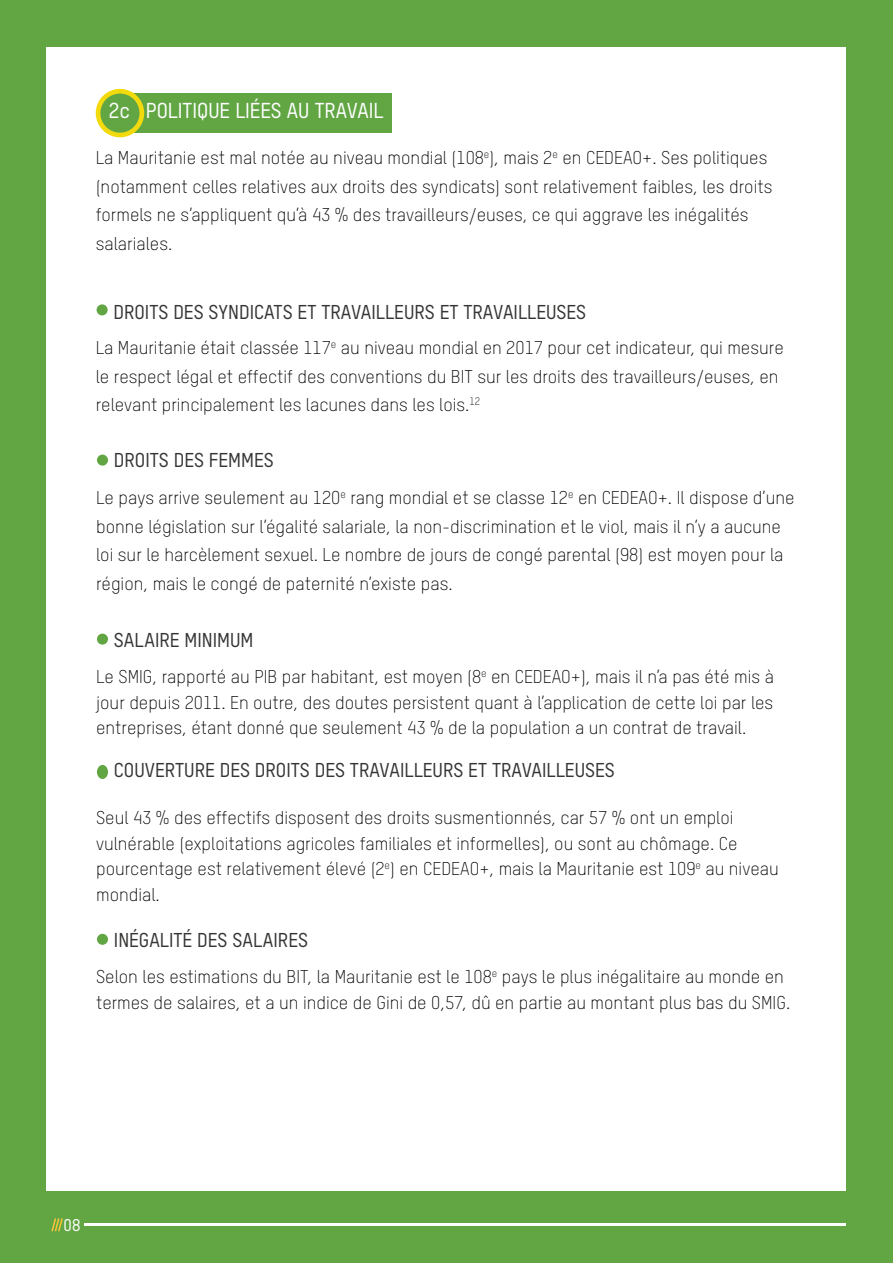
<style>
.page{position:relative;width:893px;height:1263px;background:#62a644}
.page>*{position:absolute;margin:0;border:0;box-sizing:border-box;transform-origin:0 0}
.t1{font:21px "T Star Pro Medium";color:#fff}
.t2{font:19.5px "T Star Pro Medium";color:#353534}
.t3{font:18px/28.5px "T Star Pro Light";color:#000}
.t4{font:16.5px "T Star Pro Medium";color:#fff}
</style>
<div class="page">
<div style="left:47px;top:47px;width:799px;height:1144px;background:#fff"></div>
<div style="left:97px;top:455px;width:11px;height:11px;background:#62a644;border-radius:50%"></div>
<div style="left:97px;top:634px;width:11px;height:11px;background:#62a644;border-radius:50%"></div>
<div style="left:97px;top:765px;width:11px;height:14px;background:#62a644;border-radius:50%"></div>
<div style="left:97px;top:934px;width:11px;height:11px;background:#62a644;border-radius:50%"></div>
<svg style="left:51px;top:1218px;width:12px;height:14px"></svg>
<hr style="left:85px;top:1224px;width:761px;height:2px;background:#fff">
<div style="left:120px;top:94px;width:271px;height:39px;background:#62a644"></div>
<div style="left:96px;top:89px;width:48px;height:48px;background:#f2da0d;border-radius:50%"></div>
<div style="left:100px;top:94px;width:40px;height:39px;background:#62a644;border-radius:50%"></div>
<div style="left:97px;top:304px;width:11px;height:11px;background:#62a644;border-radius:50%"></div>
<p class="t1" style="left:109px;top:95px;width:276px">2c POLITIQUE LIÉES AU TRAVAIL</p>
<p class="t3" style="left:96px;top:142px;width:678px">La Mauritanie est mal notée au niveau mondial (108<sup>e</sup>), mais 2<sup>e</sup> en CEDEAO+. Ses politiques (notamment celles relatives aux droits des syndicats) sont relativement faibles, les droits formels ne s’appliquent qu’à 43 % des travailleurs/euses, ce qui aggrave les inégalités salariales.</p>
<p class="t2" style="left:114px;top:298px;width:474px">DROITS DES SYNDICATS ET TRAVAILLEURS ET TRAVAILLEUSES</p>
<p class="t3" style="left:96px;top:332px;width:689px">La Mauritanie était classée 117<sup>e</sup> au niveau mondial en 2017 pour cet indicateur, qui mesure le respect légal et effectif des conventions du BIT sur les droits des travailleurs/euses, en relevant principalement les lacunes dans les lois.<sup>12</sup></p>
<p class="t2" style="left:114px;top:446px;width:161px">DROITS DES FEMMES</p>
<p class="t3" style="left:96px;top:482px;width:700px">Le pays arrive seulement au 120<sup>e</sup> rang mondial et se classe 12<sup>e</sup> en CEDEAO+. Il dispose d’une bonne législation sur l’égalité salariale, la non-discrimination et le viol, mais il n’y a aucune loi sur le harcèlement sexuel. Le nombre de jours de congé parental (98) est moyen pour la région, mais le congé de paternité n’existe pas.</p>
<p class="t2" style="left:114px;top:626px;width:141px">SALAIRE MINIMUM</p>
<p class="t3" style="left:96px;top:663px;width:679px;line-height:25.5px;text-align:justify">Le SMIG, rapporté au PIB par habitant, est moyen (8<sup>e</sup> en CEDEAO+), mais il n’a pas été mis à jour depuis 2011. En outre, des doutes persistent quant à l’application de cette loi par les entreprises, étant donné que seulement 43 % de la population a un contrat de travail.</p>
<p class="t2" style="left:114px;top:756px;width:502px">COUVERTURE DES DROITS DES TRAVAILLEURS ET TRAVAILLEUSES</p>
<p class="t3" style="left:96px;top:804px;width:684px;line-height:25.5px">Seul 43 % des effectifs disposent des droits susmentionnés, car 57 % ont un emploi vulnérable (exploitations agricoles familiales et informelles), ou sont au chômage. Ce pourcentage est relativement élevé (2<sup>e</sup>) en CEDEAO+, mais la Mauritanie est 109<sup>e</sup> au niveau mondial.</p>
<p class="t2" style="left:114px;top:926px;width:196px">INÉGALITÉ DES SALAIRES</p>
<p class="t3" style="left:96px;top:963px;width:696px;line-height:25.5px">Selon les estimations du BIT, la Mauritanie est le 108<sup>e</sup> pays le plus inégalitaire au monde en termes de salaires, et a un indice de Gini de 0,57, dû en partie au montant plus bas du SMIG.</p>
<p class="t4" style="left:64px;top:1214px;width:18px">08</p>
</div>
